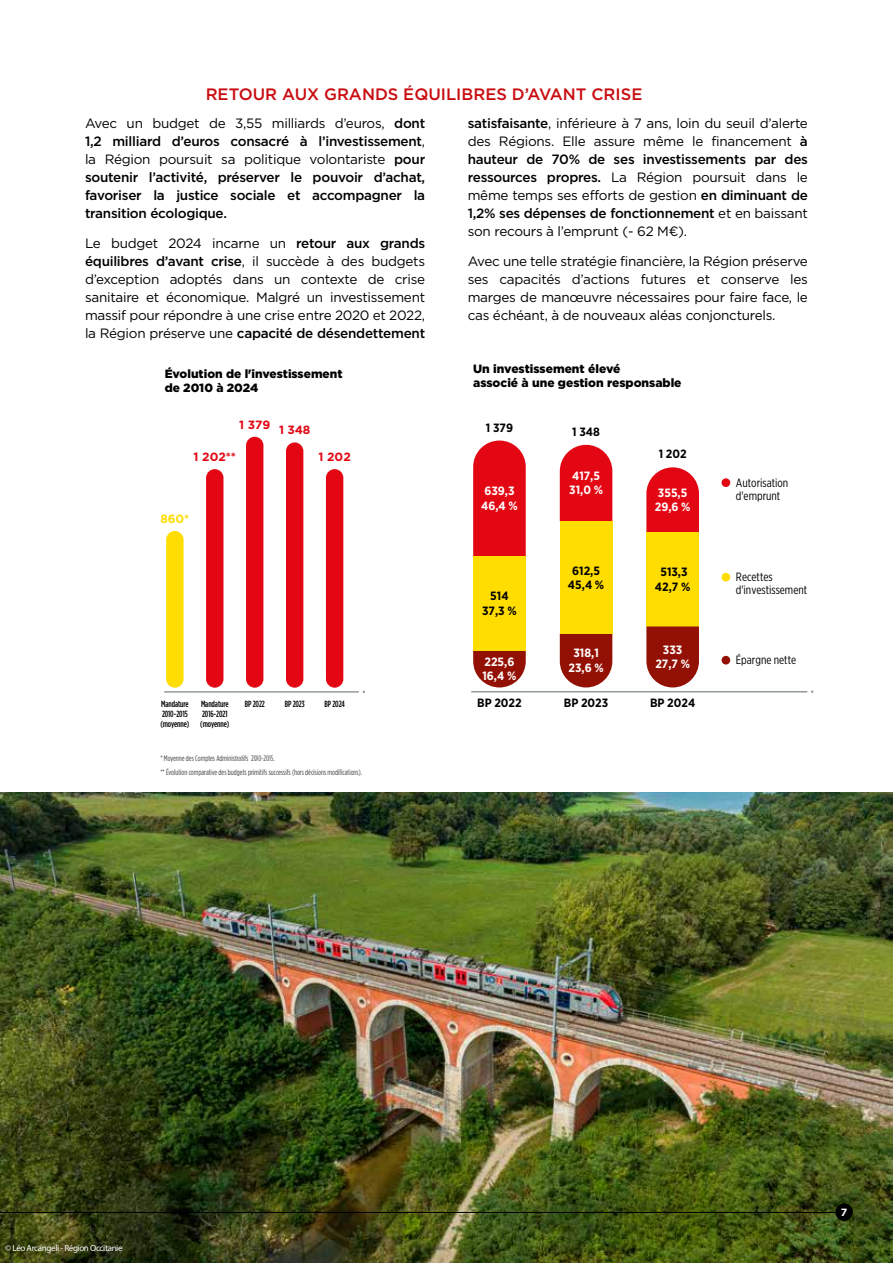
<style>
.page{position:relative;width:893px;height:1263px;background:#fff}
.page>*{position:absolute;margin:0;border:0;box-sizing:border-box;transform-origin:0 0}
.t1{font:500 16.5px "Gotham";color:#c90c0f}
.t2{font:13.5px/18px "Gotham";letter-spacing:-.02em;color:#000;text-align:justify}
.t3{font:500 13.5px/18px "Gotham";letter-spacing:-.02em;color:#000;text-align:justify}
.t4{font:900 12px/14.2px "Gotham";color:#000}
.t5{font:700 12px/14.4px "Gotham Narrow";color:#000;text-align:center}
.t6{font:700 12px/14.4px "Gotham Narrow";color:#fff}
.t7{font:12px/13px "Gotham X Narrow";color:#000}
.t8{font:700 12px "Gotham";color:#e30613}
.t9{font:700 12px "Gotham";color:#fd0}
.t10{font:700 10.5px "Gotham";color:#fff}
.t11{font:500 9px/9.9px "Gotham Condensed";letter-spacing:-.01em;color:#000}
.t12{font:9px "Myriad Pro";letter-spacing:-.04em;color:#fff}
.t13{font:7.95px/13.2px "Gotham Condensed";color:#494245}
.s1{font-weight:400}
.s2{font-weight:500}
</style>
<div class="page">
<hr style="left:165px;top:691px;width:193px;height:2px;background:#939a9e">
<div style="left:166px;top:531px;width:18px;height:157px;background:#fd0;border-radius:9px"></div>
<div style="left:246px;top:437px;width:17px;height:251px;background:#e30613;border-radius:9px"></div>
<div style="left:326px;top:469px;width:17px;height:219px;background:#e30613;border-radius:9px"></div>
<div style="left:206px;top:469px;width:17px;height:219px;background:#e30613;border-radius:9px"></div>
<div style="left:286px;top:442px;width:17px;height:246px;background:#e30613;border-radius:9px"></div>
<svg style="left:646px;top:467px;width:53px;height:65px;background:#e51f2a"></svg>
<div style="left:646px;top:532px;width:53px;height:94px;background:#fd0"></div>
<svg style="left:646px;top:626px;width:53px;height:61px;background:#9d281b"></svg>
<hr style="left:472px;top:691px;width:335px;height:1px;background:#939a9e">
<svg style="left:473px;top:650px;width:53px;height:37px;background:#a63929"></svg>
<svg style="left:473px;top:440px;width:53px;height:116px;background:#e41521"></svg>
<div style="left:473px;top:556px;width:53px;height:94px;background:#fd0"></div>
<svg style="left:560px;top:633px;width:52px;height:54px;background:#9f2a1b"></svg>
<svg style="left:560px;top:445px;width:52px;height:76px;background:#e41723"></svg>
<div style="left:560px;top:521px;width:52px;height:112px;background:#fd0"></div>
<div style="left:722px;top:656px;width:8px;height:8px;background:#931004;border-radius:50%"></div>
<div style="left:722px;top:573px;width:8px;height:8px;background:#fd0;border-radius:50%"></div>
<div style="left:722px;top:478px;width:8px;height:9px;background:#e30613;border-radius:50%"></div>
<img style="left:0;top:792px;width:893px;height:471px">
<div style="left:0;top:1231px;width:135px;height:32px;background:#000;opacity:.75"></div>
<div style="left:835px;top:1203px;width:18px;height:18px;background:#000;border-radius:50%"></div>
<hr style="left:0;top:1212px;width:835px;height:1px;background:#000">
<p class="t1" style="left:206px;top:84px;width:438px">RETOUR AUX GRANDS ÉQUILIBRES D’AVANT CRISE</p>
<p class="t3" style="left:85px;top:114px;width:342px"><span class="s1">Avec un budget de 3,55 milliards d’euros,</span> dont 1,2 milliard d’euros consacré à l’investissement<span class="s1">, la Région poursuit sa politique volontariste</span> pour soutenir l’activité, préserver le pouvoir d’achat, favoriser la justice sociale et accompagner la transition écologique.</p>
<p class="t2" style="left:85px;top:234px;width:342px">Le budget 2024 incarne un <span class="s2">retour aux grands équilibres d’avant crise</span>, il succède à des budgets d’exception adoptés dans un contexte de crise sanitaire et économique. Malgré un investissement massif pour répondre à une crise entre 2020 et 2022, la Région préserve une <span class="s2">capacité de désendettement</span></p>
<p class="t2" style="left:468px;top:113px;width:342px"><span class="s2">satisfaisante</span>, inférieure à 7 ans, loin du seuil d’alerte des Régions. Elle assure même le financement <span class="s2">à hauteur de 70% de ses investissements par des ressources propres.</span> La Région poursuit dans le même temps ses efforts de gestion <span class="s2">en diminuant de 1,2% ses dépenses de fonctionnement</span> et en baissant son recours à l’emprunt (- 62 M€).</p>
<p class="t2" style="left:468px;top:252px;width:342px">Avec une telle stratégie financière, la Région préserve ses capacités d’actions futures et conserve les marges de manœuvre nécessaires pour faire face, le cas échéant, à de nouveaux aléas conjoncturels.</p>
<p class="t4" style="left:165px;top:366px;width:179px">Évolution de l'investissement de 2010 à 2024</p>
<p class="t4" style="left:473px;top:361px;width:210px">Un investissement élevé<br>associé à une gestion responsable</p>
<p class="t8" style="left:239px;top:416px;width:33px">1 379</p>
<p class="t8" style="left:279px;top:422px;width:33px">1 348</p>
<p class="t5" style="left:486px;top:420px;width:29px">1 379</p>
<p class="t5" style="left:572px;top:424px;width:29px">1 348</p>
<p class="t8" style="left:194px;top:449px;width:44px">1 202**</p>
<p class="t8" style="left:319px;top:449px;width:34px">1 202</p>
<p class="t5" style="left:659px;top:447px;width:29px">1 202</p>
<p class="t9" style="left:160px;top:511px;width:30px">860*</p>
<p class="t6" style="left:481px;top:484px;width:38px">639,3<br>46,4 %</p>
<p class="t6" style="left:569px;top:468px;width:35px">417,5<br>31,0 %</p>
<p class="t6" style="left:655px;top:485px;width:37px">355,5<br>29,6 %</p>
<p class="t7" style="left:736px;top:476px;width:54px">Autorisation d'emprunt</p>
<p class="t5" style="left:482px;top:589px;width:36px">514<br>37,3 %</p>
<p class="t5" style="left:568px;top:563px;width:38px">612,5<br>45,4 %</p>
<p class="t5" style="left:655px;top:565px;width:37px">513,3<br>42,7 %</p>
<p class="t7" style="left:736px;top:570px;width:73px">Recettes d'investissement</p>
<p class="t6" style="left:482px;top:654px;width:35px">225,6<br>16,4 %</p>
<p class="t6" style="left:568px;top:646px;width:37px;text-align:center">318,1<br>23,6 %</p>
<p class="t6" style="left:655px;top:642px;width:36px;text-align:center">333<br>27,7 %</p>
<p class="t7" style="left:736px;top:653px;width:62px">Épargne nette</p>
<p class="t11" style="left:160px;top:699px;width:31px">Mandature<br>2010-2015 (moyenne)</p>
<p class="t11" style="left:201px;top:699px;width:29px">Mandature</p>
<p class="t11" style="left:245px;top:699px;width:22px">BP 2022</p>
<p class="t11" style="left:285px;top:699px;width:22px">BP 2023</p>
<p class="t11" style="left:324px;top:699px;width:22px">BP 2024</p>
<p class="t11" style="left:200px;top:708px;width:31px">2016-2021 (moyenne)</p>
<p class="t5" style="left:477px;top:695px;width:46px">BP 2022</p>
<p class="t5" style="left:564px;top:695px;width:46px">BP 2023</p>
<p class="t5" style="left:650px;top:695px;width:47px">BP 2024</p>
<p class="t13" style="left:160px;top:752px;width:203px">* Moyenne des Comptes Administratifs 2010-2015.<br>** Évolution comparative des budgets primitifs successifs (hors décisions modifications).</p>
<p class="t12" style="left:5px;top:1242px;width:119px">© Léo Arcangeli - Région Occitanie</p>
<p class="t10" style="left:841px;top:1205px;width:8px">7</p>
</div>
